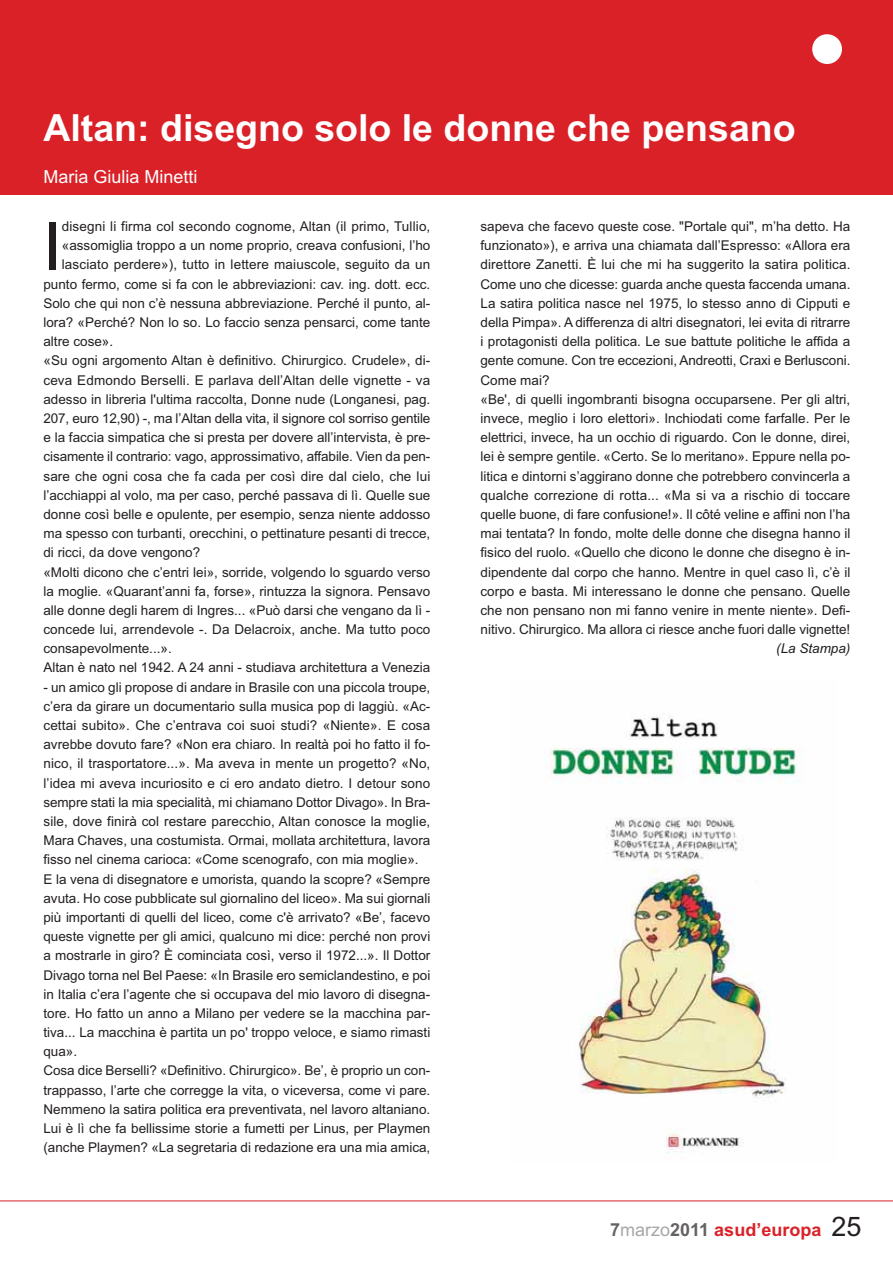
<style>
.page{position:relative;width:893px;height:1263px;background:#fff}
.page>*{position:absolute;margin:0;border:0;box-sizing:border-box;transform-origin:0 0}
.t1{font:66.15px "Arial";color:#231f20}
.t2{font:700 37.5px "Arial";color:#fff}
.t3{font:700 18px "Arial";color:#da2128}
.t4{font:18px "Arial";color:#fff}
.t5{font:13.5px/19.2px "Arial";color:#231f20}
.t6{font:italic 13.5px "Arial";color:#231f20}
.s1{color:#656262}
.s2{font-weight:400;color:#a9a7a6}
.s3{font-weight:400;font-size:27px;color:#231f20}
</style>
<div class="page">
<div style="left:0;top:0;width:892px;height:194px;background:#da2128"></div>
<hr style="left:0;top:1201px;width:892px;height:1px;background:#da2128">
<div style="left:812px;top:34px;width:30px;height:30px;background:#fff;border-radius:50%"></div>
<img style="left:550px;top:716px;width:249px;height:437px">
<h2 class="t2" style="left:43px;top:114px;width:753px">Altan: disegno solo le donne che pensano</h2>
<h3 class="t4" style="left:43px;top:171px;width:155px">Maria Giulia Minetti</h3>
<h1 class="t1" style="left:43px;top:222px;width:20px">I</h1>
<p class="t5" style="left:62px;top:218px;width:370px">disegni li firma col secondo cognome, Altan (il primo, Tullio,</p>
<p class="t5" style="left:480px;top:218px;width:371px">sapeva che facevo queste cose. "Portale qui", m’ha detto. Ha funzionato»), e arriva una chiamata dall’Espresso: «Allora era direttore Zanetti. È lui che mi ha suggerito la satira politica.<br>Come uno che dicesse: guarda anche questa faccenda umana.<br>La satira politica nasce nel 1975, lo stesso anno di Cipputi e della Pimpa». A differenza di altri disegnatori, lei evita di ritrarre i protagonisti della politica. Le sue battute politiche le affida a gente comune. Con tre eccezioni, Andreotti, Craxi e Berlusconi.<br>Come mai?<br>«Be', di quelli ingombranti bisogna occuparsene. Per gli altri, invece, meglio i loro elettori». Inchiodati come farfalle. Per le elettrici, invece, ha un occhio di riguardo. Con le donne, direi, lei è sempre gentile. «Certo. Se lo meritano». Eppure nella po&shy;litica e dintorni s’aggirano donne che potrebbero convincerla a qualche correzione di rotta... «Ma si va a rischio di toccare quelle buone, di fare confusione!». Il côté veline e affini non l’ha mai tentata? In fondo, molte delle donne che disegna hanno il fisico del ruolo. «Quello che dicono le donne che disegno è in&shy;dipendente dal corpo che hanno. Mentre in quel caso lì, c’è il corpo e basta. Mi interessano le donne che pensano. Quelle che non pensano non mi fanno venire in mente niente». Defi&shy;nitivo. Chirurgico. Ma allora ci riesce anche fuori dalle vignette!</p>
<p class="t6" style="left:776px;top:641px;width:76px">(La Stampa)</p>
<p class="t5" style="left:62px;top:237px;width:370px">«assomiglia troppo a un nome proprio, creava confusioni, l’ho</p>
<p class="t5" style="left:62px;top:256px;width:370px">lasciato perdere»), tutto in lettere maiuscole, seguito da un</p>
<p class="t5" style="left:43px;top:276px;width:388px">punto fermo, come si fa con le abbreviazioni: cav. ing. dott. ecc.</p>
<p class="t5" style="left:43px;top:295px;width:388px">Solo che qui non c’è nessuna abbreviazione. Perché il punto, al-</p>
<p class="t5" style="left:43px;top:314px;width:388px">lora? «Perché? Non lo so. Lo faccio senza pensarci, come tante</p>
<p class="t5" style="left:43px;top:333px;width:71px">altre cose».</p>
<p class="t5" style="left:43px;top:352px;width:388px">«Su ogni argomento Altan è definitivo. Chirurgico. Crudele», di-</p>
<p class="t5" style="left:43px;top:372px;width:388px">ceva Edmondo Berselli. E parlava dell’Altan delle vignette - va</p>
<p class="t5" style="left:43px;top:391px;width:388px">adesso in libreria l'ultima raccolta, Donne nude (Longanesi, pag.</p>
<p class="t5" style="left:43px;top:410px;width:388px">207, euro 12,90) -, ma l’Altan della vita, il signore col sorriso gentile</p>
<p class="t5" style="left:43px;top:429px;width:388px">e la faccia simpatica che si presta per dovere all’intervista, è pre-</p>
<p class="t5" style="left:43px;top:448px;width:388px">cisamente il contrario: vago, approssimativo, affabile. Vien da pen-</p>
<p class="t5" style="left:43px;top:468px;width:388px">sare che ogni cosa che fa cada per così dire dal cielo, che lui</p>
<p class="t5" style="left:43px;top:487px;width:388px">l’acchiappi al volo, ma per caso, perché passava di lì. Quelle sue</p>
<p class="t5" style="left:43px;top:506px;width:388px">donne così belle e opulente, per esempio, senza niente addosso</p>
<p class="t5" style="left:43px;top:525px;width:388px">ma spesso con turbanti, orecchini, o pettinature pesanti di trecce,</p>
<p class="t5" style="left:43px;top:544px;width:158px">di ricci, da dove vengono?</p>
<p class="t5" style="left:43px;top:564px;width:388px">«Molti dicono che c’entri lei», sorride, volgendo lo sguardo verso</p>
<p class="t5" style="left:43px;top:583px;width:388px">la moglie. «Quarant’anni fa, forse», rintuzza la signora. Pensavo</p>
<p class="t5" style="left:43px;top:602px;width:388px">alle donne degli harem di Ingres... «Può darsi che vengano da lì -</p>
<p class="t5" style="left:43px;top:621px;width:388px">concede lui, arrendevole -. Da Delacroix, anche. Ma tutto poco</p>
<p class="t5" style="left:43px;top:640px;width:130px">consapevolmente...».</p>
<p class="t5" style="left:43px;top:659px;width:388px">Altan è nato nel 1942. A 24 anni - studiava architettura a Venezia</p>
<p class="t5" style="left:43px;top:679px;width:388px">- un amico gli propose di andare in Brasile con una piccola troupe, c’era da girare un documentario sulla musica pop di laggiù. «Ac&shy;cettai subito». Che c’entrava coi suoi studi? «Niente». E cosa avrebbe dovuto fare? «Non era chiaro. In realtà poi ho fatto il fo&shy;nico, il trasportatore...». Ma aveva in mente un progetto? «No, l’idea mi aveva incuriosito e ci ero andato dietro. I detour sono sempre stati la mia specialità, mi chiamano Dottor Divago». In Bra&shy;sile, dove finirà col restare parecchio, Altan conosce la moglie, Mara Chaves, una costumista. Ormai, mollata architettura, lavora fisso nel cinema carioca: «Come scenografo, con mia moglie».<br>E la vena di disegnatore e umorista, quando la scopre? «Sempre avuta. Ho cose pubblicate sul giornalino del liceo». Ma sui giornali più importanti di quelli del liceo, come c'è arrivato? «Be’, facevo queste vignette per gli amici, qualcuno mi dice: perché non provi a mostrarle in giro? È cominciata così, verso il 1972...». Il Dottor Divago torna nel Bel Paese: «In Brasile ero semiclandestino, e poi in Italia c’era l’agente che si occupava del mio lavoro di disegna&shy;tore. Ho fatto un anno a Milano per vedere se la macchina par&shy;tiva... La macchina è partita un po' troppo veloce, e siamo rimasti qua».<br>Cosa dice Berselli? «Definitivo. Chirurgico». Be’, è proprio un con&shy;trappasso, l’arte che corregge la vita, o viceversa, come vi pare.<br>Nemmeno la satira politica era preventivata, nel lavoro altaniano.<br>Lui è lì che fa bellissime storie a fumetti per Linus, per Playmen (anche Playmen? «La segretaria di redazione era una mia amica,</p>
<h3 class="t3" style="left:610px;top:1223px;width:253px"><span class="s1">7</span><span class="s2">marzo</span><span class="s1">2011</span> asud’europa <span class="s3">25</span></h3>
</div>
